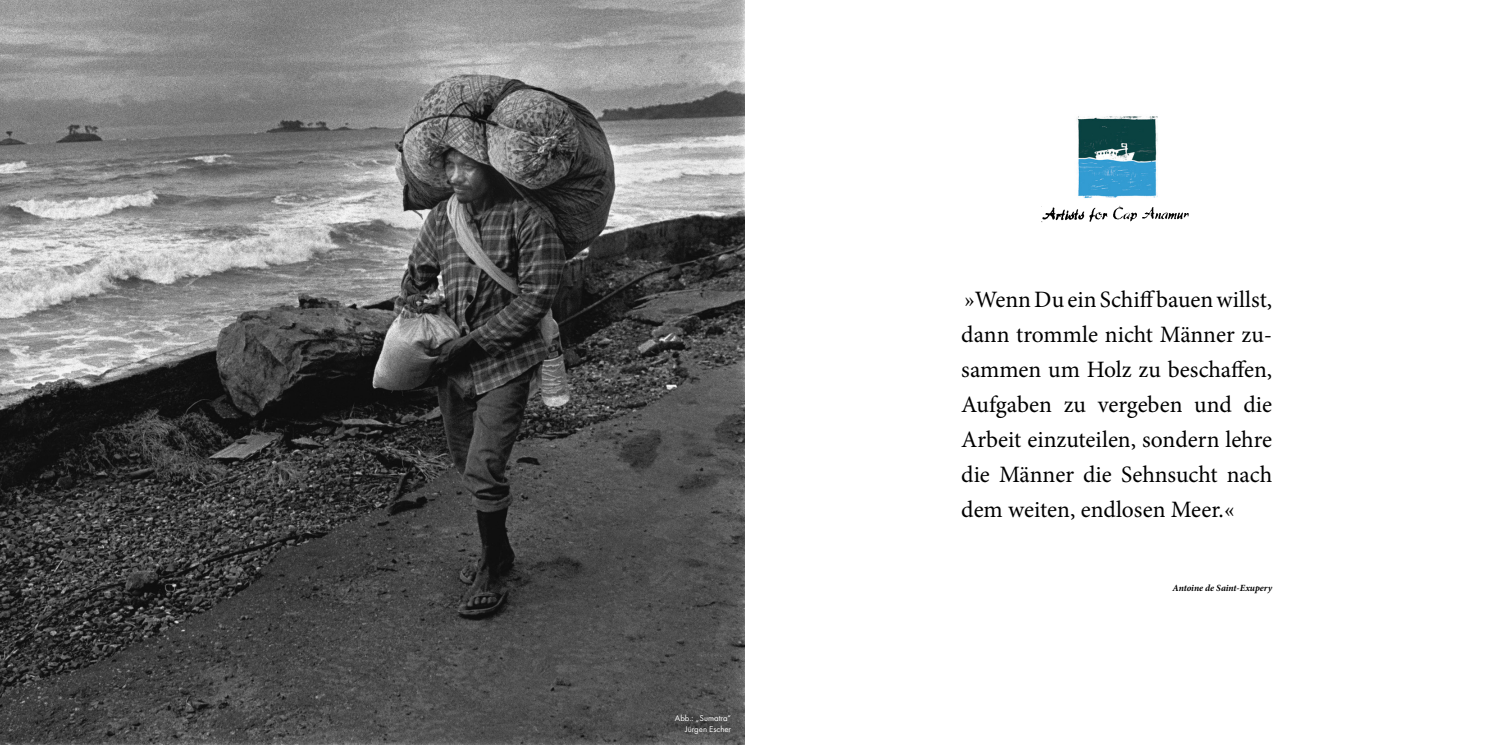
<style>
.page{position:relative;width:1489px;height:745px;background:#fff}
.page>*{position:absolute;margin:0;border:0;box-sizing:border-box;transform-origin:0 0}
.t1{font:23.5px/35px "Minion Pro";color:#000;text-align:justify}
.t2{font:italic 700 9.5px "Minion Pro";letter-spacing:-.005em;color:#000}
.t3{font:8.75px/10.5px "Futura PT";color:#fff;text-align:right}
</style>
<div class="page">
<img style="left:0;top:0;width:744px;height:744px">
<img style="left:1077px;top:116px;width:81px;height:81px">
<img style="left:1041px;top:197px;width:148px;height:25px">
<p class="t3" style="left:675px;top:712px;width:58px">Abb.: „Sumatra“<br>Jürgen Escher</p>
<p class="t1" style="left:961px;top:282px;width:312px">»Wenn Du ein Schiff bauen willst, dann trommle nicht Männer zu&shy;sammen um Holz zu beschaffen, Aufgaben zu vergeben und die Arbeit einzuteilen, sondern lehre die Männer die Sehnsucht nach dem weiten, endlosen Meer.«</p>
<p class="t2" style="left:1172px;top:581px;width:101px">Antoine de Saint-Exupery</p>
</div>
